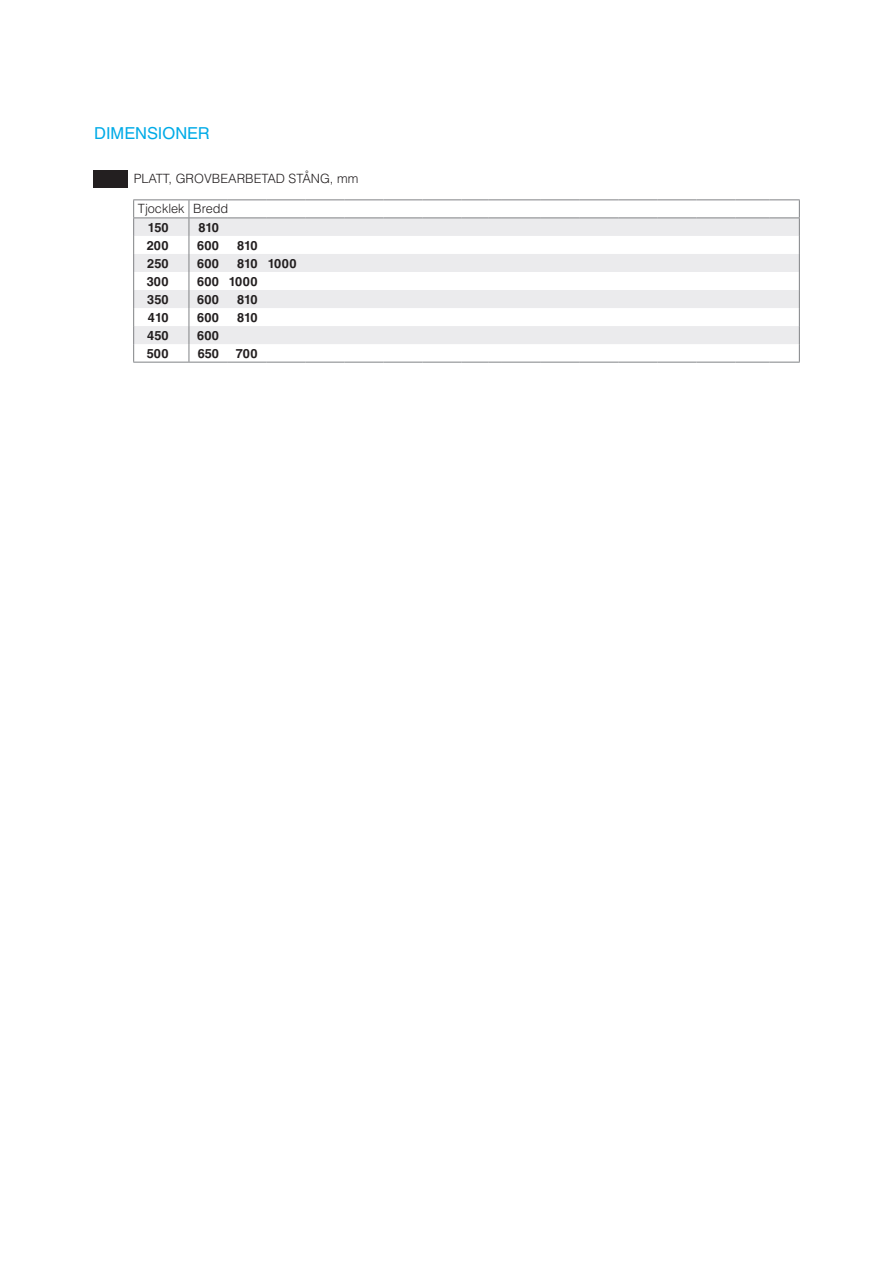
<style>
.page{position:relative;width:893px;height:1263px;background:#fff}
.page>*{position:absolute;margin:0;border:0;box-sizing:border-box;transform-origin:0 0}
.huvudrubrik{font:16.5px "Helvetica LT Std";letter-spacing:-.005em;color:#00abe7}
.tabelltext_8_5_12_tabb_9{font:700 12.75px "Helvetica LT Std";color:#231f20}
.tabelltext_8_5_12{font:300 12.75px "Helvetica LT Std";color:#231f20}
.tabelltext_8_5_12_tabb_9_heavy{font:700 12.75px "Helvetica LT Std";color:#231f20}
</style>
<div class="page">
<svg style="left:134px;top:218px;width:665px;height:126px;fill:#ebebed"></svg>
<hr style="left:133px;top:199px;width:56px;height:1px;background:#808285">
<hr style="left:189px;top:199px;width:39px;height:1px;background:#808285">
<hr style="left:228px;top:199px;width:39px;height:1px;background:#808285">
<hr style="left:267px;top:199px;width:39px;height:1px;background:#808285">
<hr style="left:306px;top:199px;width:39px;height:1px;background:#808285">
<hr style="left:345px;top:199px;width:38px;height:1px;background:#808285">
<hr style="left:383px;top:199px;width:39px;height:1px;background:#808285">
<hr style="left:422px;top:199px;width:39px;height:1px;background:#808285">
<svg style="left:461px;top:199px;width:41px;height:1px"></svg>
<hr style="left:502px;top:199px;width:39px;height:1px;background:#808285">
<hr style="left:541px;top:199px;width:39px;height:1px;background:#808285">
<hr style="left:580px;top:199px;width:39px;height:1px;background:#808285">
<hr style="left:619px;top:199px;width:39px;height:1px;background:#808285">
<hr style="left:658px;top:199px;width:38px;height:1px;background:#808285">
<hr style="left:696px;top:199px;width:39px;height:1px;background:#808285">
<hr style="left:735px;top:199px;width:35px;height:1px;background:#808285">
<hr style="left:770px;top:199px;width:30px;height:1px;background:#808285">
<hr style="left:133px;top:217px;width:56px;height:1px;background:#808285">
<hr style="left:189px;top:217px;width:39px;height:1px;background:#808285">
<hr style="left:228px;top:217px;width:39px;height:1px;background:#808285">
<hr style="left:267px;top:217px;width:39px;height:1px;background:#808285">
<hr style="left:306px;top:217px;width:39px;height:1px;background:#808285">
<hr style="left:345px;top:217px;width:38px;height:1px;background:#808285">
<hr style="left:383px;top:217px;width:39px;height:1px;background:#808285">
<hr style="left:422px;top:217px;width:39px;height:1px;background:#808285">
<svg style="left:461px;top:217px;width:41px;height:1px"></svg>
<hr style="left:502px;top:217px;width:39px;height:1px;background:#808285">
<hr style="left:541px;top:217px;width:39px;height:1px;background:#808285">
<hr style="left:580px;top:217px;width:39px;height:1px;background:#808285">
<hr style="left:619px;top:217px;width:39px;height:1px;background:#808285">
<hr style="left:658px;top:217px;width:38px;height:1px;background:#808285">
<hr style="left:696px;top:217px;width:39px;height:1px;background:#808285">
<hr style="left:735px;top:217px;width:35px;height:1px;background:#808285">
<hr style="left:770px;top:217px;width:30px;height:1px;background:#808285">
<svg style="left:133px;top:200px;width:1px;height:162px"></svg>
<svg style="left:189px;top:200px;width:1px;height:162px"></svg>
<svg style="left:799px;top:200px;width:1px;height:162px"></svg>
<hr style="left:133px;top:362px;width:56px;height:1px;background:#808285">
<hr style="left:189px;top:362px;width:39px;height:1px;background:#808285">
<hr style="left:228px;top:362px;width:39px;height:1px;background:#808285">
<hr style="left:267px;top:362px;width:39px;height:1px;background:#808285">
<hr style="left:306px;top:362px;width:39px;height:1px;background:#808285">
<hr style="left:345px;top:362px;width:38px;height:1px;background:#808285">
<hr style="left:383px;top:362px;width:39px;height:1px;background:#808285">
<hr style="left:422px;top:362px;width:39px;height:1px;background:#808285">
<svg style="left:461px;top:362px;width:41px;height:1px"></svg>
<hr style="left:502px;top:362px;width:39px;height:1px;background:#808285">
<hr style="left:541px;top:362px;width:39px;height:1px;background:#808285">
<hr style="left:580px;top:362px;width:39px;height:1px;background:#808285">
<hr style="left:619px;top:362px;width:39px;height:1px;background:#808285">
<hr style="left:658px;top:362px;width:38px;height:1px;background:#808285">
<hr style="left:696px;top:362px;width:39px;height:1px;background:#808285">
<hr style="left:735px;top:362px;width:35px;height:1px;background:#808285">
<hr style="left:770px;top:362px;width:30px;height:1px;background:#808285">
<div style="left:94px;top:170px;width:34px;height:17px;background:#231f20"></div>
<p class="huvudrubrik" style="left:94px;top:124px;width:117px">DIMENSIONER</p>
<p class="tabelltext_8_5_12" style="left:134px;top:171px;width:226px">PLATT, GROVBEARBETAD STÅNG, mm</p>
<p class="tabelltext_8_5_12" style="left:138px;top:201px;width:48px">Tjocklek</p>
<p class="tabelltext_8_5_12" style="left:193px;top:201px;width:37px">Bredd</p>
<p class="tabelltext_8_5_12_tabb_9" style="left:148px;top:219px;width:22px">150</p>
<p class="tabelltext_8_5_12_tabb_9" style="left:198px;top:219px;width:22px">810</p>
<p class="tabelltext_8_5_12_tabb_9" style="left:147px;top:237px;width:23px">200</p>
<p class="tabelltext_8_5_12_tabb_9" style="left:197px;top:237px;width:23px">600</p>
<p class="tabelltext_8_5_12_tabb_9" style="left:237px;top:237px;width:22px">810</p>
<p class="tabelltext_8_5_12_tabb_9" style="left:147px;top:255px;width:23px">250</p>
<p class="tabelltext_8_5_12_tabb_9_heavy" style="left:197px;top:255px;width:23px">600</p>
<p class="tabelltext_8_5_12_tabb_9_heavy" style="left:237px;top:255px;width:22px">810</p>
<p class="tabelltext_8_5_12_tabb_9_heavy" style="left:268px;top:255px;width:30px">1000</p>
<p class="tabelltext_8_5_12_tabb_9" style="left:147px;top:273px;width:23px">300</p>
<p class="tabelltext_8_5_12_tabb_9" style="left:197px;top:273px;width:23px">600</p>
<p class="tabelltext_8_5_12_tabb_9" style="left:229px;top:273px;width:30px">1000</p>
<p class="tabelltext_8_5_12_tabb_9" style="left:147px;top:291px;width:23px">350</p>
<p class="tabelltext_8_5_12_tabb_9" style="left:197px;top:291px;width:23px">600</p>
<p class="tabelltext_8_5_12_tabb_9" style="left:237px;top:291px;width:22px">810</p>
<p class="tabelltext_8_5_12_tabb_9" style="left:148px;top:309px;width:22px">410</p>
<p class="tabelltext_8_5_12_tabb_9_heavy" style="left:197px;top:309px;width:23px">600</p>
<p class="tabelltext_8_5_12_tabb_9_heavy" style="left:237px;top:309px;width:22px">810</p>
<p class="tabelltext_8_5_12_tabb_9" style="left:147px;top:327px;width:23px">450</p>
<p class="tabelltext_8_5_12_tabb_9" style="left:197px;top:327px;width:23px">600</p>
<p class="tabelltext_8_5_12_tabb_9" style="left:147px;top:345px;width:23px">500</p>
<p class="tabelltext_8_5_12_tabb_9_heavy" style="left:198px;top:345px;width:23px">650</p>
<p class="tabelltext_8_5_12_tabb_9_heavy" style="left:236px;top:345px;width:23px">700</p>
</div>
